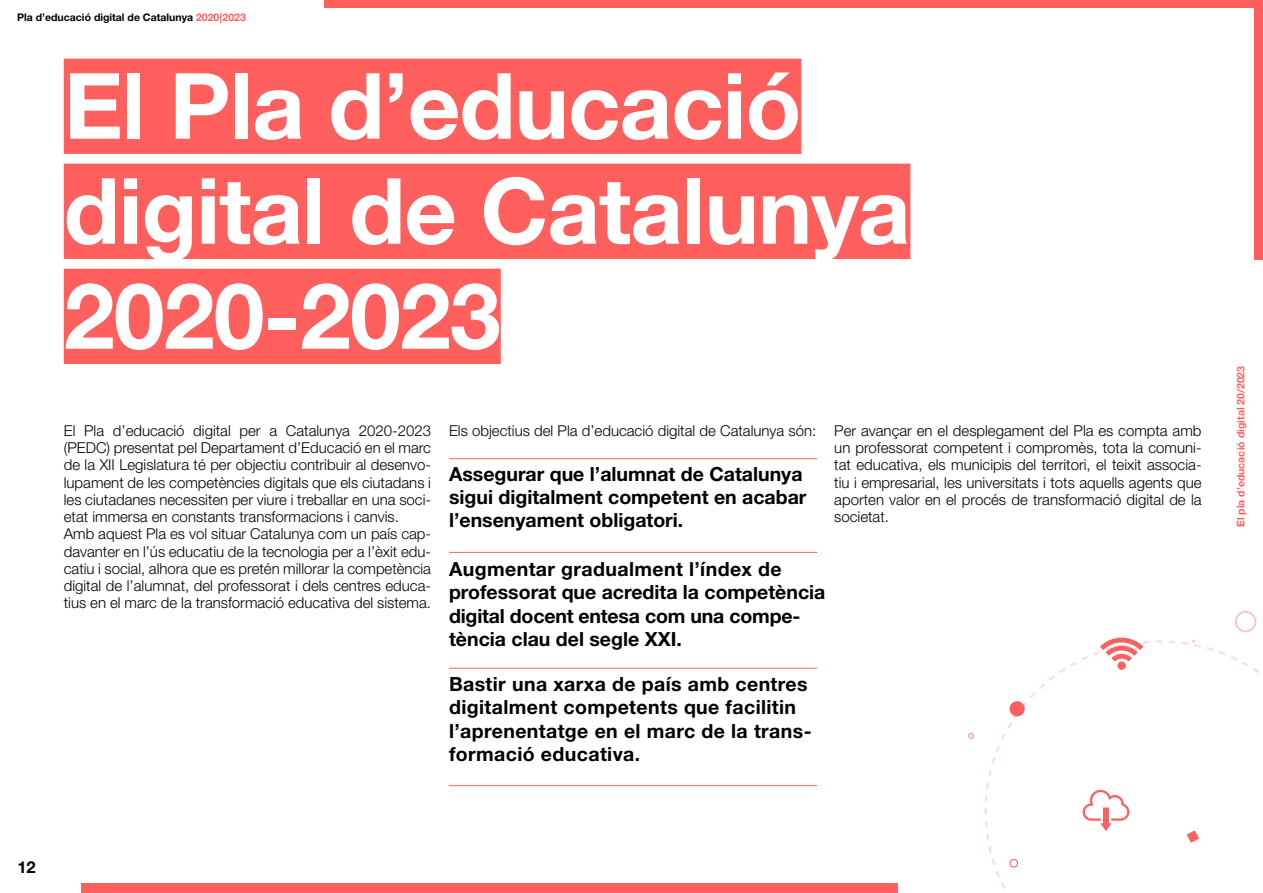
<style>
.page{position:relative;width:1263px;height:893px;background:#fff}
.page>*{position:absolute;margin:0;border:0;box-sizing:border-box;transform-origin:0 0}
.t1{font:700 91.5px/105px "Helvetica Neue LT Std";letter-spacing:-.01em;color:#fff}
.t2{font:700 19.5px/23.4px "Helvetica Neue LT Std";color:#000}
.t3{font:700 19.5px/23.4px "Helvetica Neue LT Std";letter-spacing:.02em;color:#000}
.t4{font:700 16.5px "Helvetica Neue LT Std";color:#000}
.t5{font:300 15px/17.2px "Helvetica Neue LT Std";color:#000}
.t6{font:700 10.5px "Helvetica Neue LT Std";color:#000}
.t7{font:700 10.5px "Helvetica Neue LT Std";color:#ff5f5d}
.s1{color:#ff5f5d}
</style>
<div class="page">
<div style="left:324px;top:0;width:939px;height:259px;background:#ff5f5d"></div>
<div style="left:307px;top:9px;width:946px;height:473px;background:#fff"></div>
<div style="left:64px;top:59px;width:737px;height:95px;background:#ff5f5d"></div>
<div style="left:64px;top:164px;width:846px;height:95px;background:#ff5f5d"></div>
<div style="left:64px;top:269px;width:437px;height:95px;background:#ff5f5d"></div>
<div style="left:82px;top:883px;width:816px;height:10px;background:#ff5f5d"></div>
<hr style="left:449px;top:458px;width:368px;height:1px;background:#ff5f5d">
<hr style="left:449px;top:552px;width:368px;height:1px;background:#ff5f5d">
<hr style="left:449px;top:668px;width:368px;height:1px;background:#ff5f5d">
<hr style="left:449px;top:785px;width:368px;height:1px;background:#ff5f5d">
<svg style="left:1186px;top:830px;width:13px;height:13px"></svg>
<svg style="left:968px;top:733px;width:6px;height:6px"></svg>
<svg style="left:984px;top:638px;width:166px;height:251px"></svg>
<svg style="left:1169px;top:611px;width:91px;height:62px"></svg>
<p class="t6" style="left:17px;top:11px;width:230px">Pla d’educació digital de Catalunya <span class="s1">2020|2023</span></p>
<h1 class="t1" style="left:64px;top:52px;width:848px">El Pla d’educació digital de Catalunya<br>2020-2023</h1>
<p class="t5" style="left:64px;top:422px;width:369px">El Pla d’educació digital per a Catalunya 2020-2023 (PEDC) presentat pel Departament d’Educació en el marc de la XII Legislatura té per objectiu contribuir al desenvo&shy;lupament de les competències digitals que els ciutadans i les ciutadanes necessiten per viure i treballar en una soci&shy;etat immersa en constants transformacions i canvis.<br>Amb aquest Pla es vol situar Catalunya com un país cap&shy;davanter en l’ús educatiu de la tecnologia per a l’èxit edu&shy;catiu i social, alhora que es pretén millorar la competència digital de l’alumnat, del professorat i dels centres educa&shy;tius en el marc de la transformació educativa del sistema.</p>
<p class="t5" style="left:834px;top:422px;width:369px;text-align:justify;text-indent:-385px">Els objectius del Pla d’educació digital de Catalunya són: Per avançar en el desplegament del Pla es compta amb un professorat competent i compromès, tota la comuni&shy;tat educativa, els municipis del territori, el teixit associa&shy;tiu i empresarial, les universitats i tots aquells agents que aporten valor en el procés de transformació digital de la societat.</p>
<h2 class="t2" style="left:449px;top:461px;width:359px">Assegurar que l’alumnat de Catalunya sigui digitalment competent en acabar l’ensenyament obligatori.</h2>
<h2 class="t2" style="left:449px;top:557px;width:378px">Augmentar gradualment l’índex de professorat que acredita la competència digital docent entesa com una compe&shy;tència clau del segle XXI.</h2>
<h2 class="t3" style="left:449px;top:672px;width:364px">Bastir una xarxa de país amb centres digitalment competents que facilitin l’aprenentatge en el marc de la trans&shy;formació educativa.</h2>
<p class="t7" style="left:1234px;top:527px;width:163px;rotate:-90deg">El pla d’educació digital 20/2023</p>
<p class="t4" style="left:17px;top:857px;width:20px">12</p>
</div>
